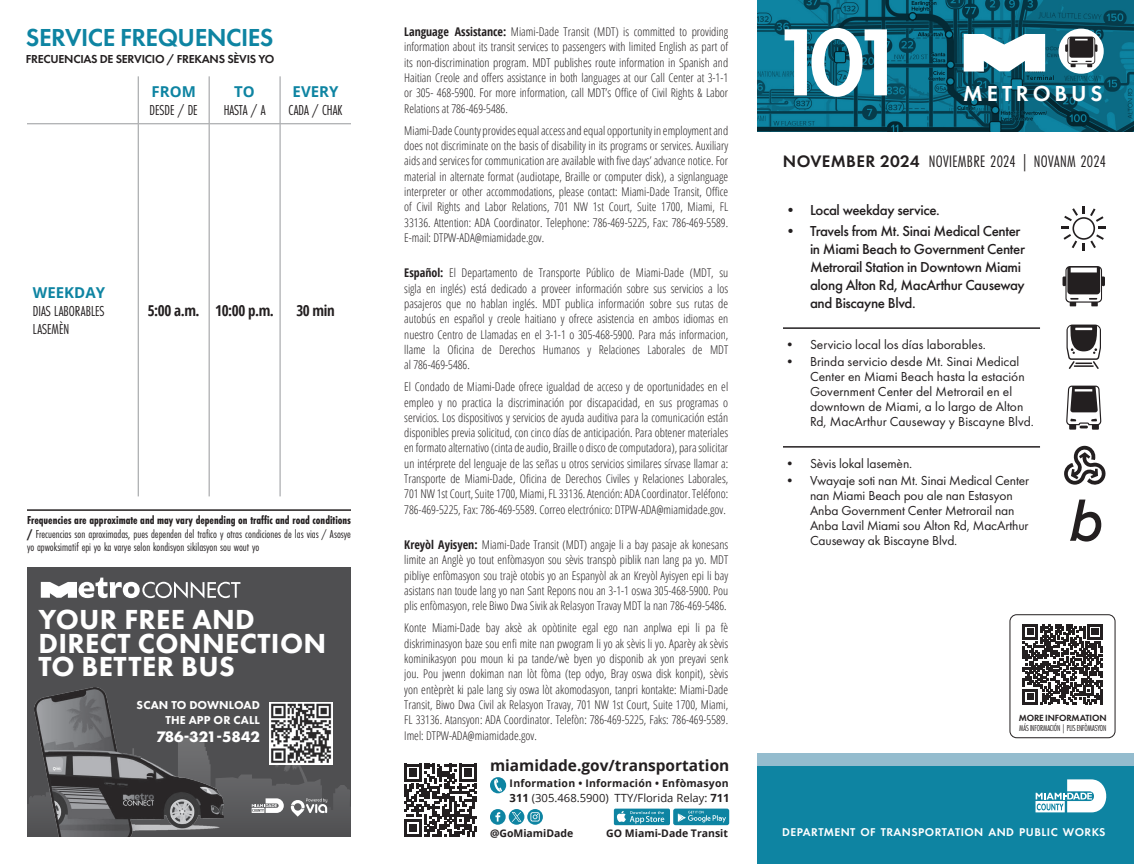
<style>
.page{position:relative;width:1134px;height:864px;background:#fff}
.page>*{position:absolute;margin:0;border:0;box-sizing:border-box;transform-origin:0 0}
.t1{font:600 99px "Futura PT";color:#fff}
.t2{font:800 28.65px/23.4px "Futura PT";letter-spacing:.01em;color:#fff}
.t3{font:600 25.5px "Futura PT";letter-spacing:-.02em;color:#0e84a2}
.t4{font:600 22.5px "Futura PT";letter-spacing:.17em;color:#fff}
.t5{font:17.25px "Futura PT Cond";letter-spacing:.02em;color:#231f20}
.t6{font:700 15.75px "Futura PT";color:#fff}
.t7{font:700 15.45px "Open Sans";color:#231f20}
.t8{font:500 15px/18px "Futura PT";letter-spacing:-.025em;color:#231f20}
.t9{font:15px/18px "Futura PT Cond";color:#231f20}
.t10{font:700 15px "Open Sans Condensed";letter-spacing:-.03em;color:#231f20}
.t11{font:700 15px "Open Sans";color:#0e84a2}
.t12{font:13.5px/15px "Futura PT";color:#231f20}
.t13{font:300 12px/15.3px "Open Sans Condensed";color:#231f20;text-align:justify}
.t14{font:12px/13.5px "Futura PT Cond";color:#231f20;text-align:justify}
.t15{font:600 12px "Futura PT";letter-spacing:-.02em;color:#231f20}
.t16{font:800 11.85px/14.7px "Futura PT";letter-spacing:.01em;color:#fff;text-align:right}
.t17{font:600 11.7px "Futura PT";letter-spacing:.04em;color:#fff}
.t18{font:11.25px "Open Sans";color:#231f20}
.t19{font:700 10.5px "Open Sans";letter-spacing:.02em;color:#231f20}
.t20{font:700 10.5px "Open Sans";color:#231f20}
.t21{font:600 9.3px "Futura PT";letter-spacing:-.01em;color:#231f20}
.t22{font:9px "Futura PT Cond";letter-spacing:-.015em;color:#231f20;scale:.93 1}
.s1{font-weight:700}
.s2{font-family:"Futura PT";font-weight:600}
</style>
<div class="page">
<div style="left:1010px;top:614px;width:105px;height:124px;border:1px solid #231f20;border-radius:7px"></div>
<svg style="left:758px;top:0;width:376px;height:132px;background:#0a6279"></svg>
<svg style="left:964px;top:34px;width:81px;height:38px"></svg>
<div style="left:757px;top:760px;width:377px;height:104px;background:#0e84a2"></div>
<div style="left:757px;top:754px;width:377px;height:12px;background:#94bcce"></div>
<div style="left:1059px;top:29px;width:45px;height:45px;background:#fff;border-radius:50%"></div>
<svg style="left:1065px;top:37px;width:32px;height:30px"></svg>
<svg style="left:1036px;top:779px;width:71px;height:33px"></svg>
<svg style="left:404px;top:764px;width:73px;height:73px"></svg>
<svg style="left:490px;top:809px;width:53px;height:16px"></svg>
<svg style="left:614px;top:809px;width:115px;height:16px;background:#3a9ab3"></svg>
<svg style="left:490px;top:777px;width:16px;height:16px"></svg>
<svg style="left:1023px;top:624px;width:80px;height:80px"></svg>
<hr style="left:783px;top:327px;width:257px;height:2px;background:#231f20">
<hr style="left:783px;top:446px;width:257px;height:2px;background:#231f20">
<svg style="left:1063px;top:266px;width:42px;height:40px"></svg>
<svg style="left:1061px;top:206px;width:45px;height:45px"></svg>
<div style="left:1072px;top:217px;width:23px;height:23px;border:2px solid #231f20;border-radius:50%"></div>
<svg style="left:1067px;top:325px;width:34px;height:44px"></svg>
<svg style="left:1066px;top:386px;width:35px;height:44px"></svg>
<svg style="left:1064px;top:445px;width:42px;height:40px"></svg>
<svg style="left:1070px;top:500px;width:31px;height:42px"></svg>
<hr style="left:138px;top:76px;width:1px;height:47px;background:#97999c">
<hr style="left:209px;top:76px;width:1px;height:47px;background:#97999c">
<hr style="left:280px;top:76px;width:1px;height:47px;background:#97999c">
<hr style="left:27px;top:123px;width:111px;height:1px;background:#97999c">
<hr style="left:138px;top:123px;width:71px;height:1px;background:#97999c">
<hr style="left:138px;top:124px;width:1px;height:372px;background:#97999c">
<hr style="left:209px;top:123px;width:71px;height:1px;background:#97999c">
<hr style="left:209px;top:124px;width:1px;height:372px;background:#97999c">
<hr style="left:280px;top:123px;width:71px;height:1px;background:#97999c">
<hr style="left:280px;top:124px;width:1px;height:372px;background:#97999c">
<div style="left:27px;top:567px;width:324px;height:270px;background:#4f4f51"></div>
<svg style="left:275px;top:765px;width:20px;height:4px"></svg>
<svg style="left:41px;top:578px;width:199px;height:20px"></svg>
<img style="left:34px;top:687px;width:190px;height:150px">
<svg style="left:291px;top:798px;width:36px;height:19px"></svg>
<svg style="left:252px;top:798px;width:32px;height:15px"></svg>
<img style="left:269px;top:702px;width:63px;height:63px">
<hr style="left:27px;top:509px;width:324px;height:2px;background:#231f20">
<h3 class="t3" style="left:26px;top:22px;width:249px">SERVICE FREQUENCIES</h3>
<p class="t15" style="left:26px;top:51px;width:250px">FRECUENCIAS DE SERVICIO / FREKANS SÈVIS YO</p>
<p class="t11" style="left:152px;top:81px;width:46px">FROM</p>
<p class="t9" style="left:150px;top:101px;width:50px">DESDE / DE</p>
<p class="t11" style="left:234px;top:81px;width:22px">TO</p>
<p class="t9" style="left:224px;top:101px;width:43px">HASTA / A</p>
<p class="t11" style="left:293px;top:81px;width:47px">EVERY</p>
<p class="t9" style="left:289px;top:101px;width:55px">CADA / CHAK</p>
<p class="t11" style="left:33px;top:282px;width:74px">WEEKDAY</p>
<p class="t9" style="left:33px;top:302px;width:73px">DIAS LABORABLES<br>LASEMÈN</p>
<p class="t10" style="left:148px;top:300px;width:128px">5:00 a.m. 10:00 p.m.</p>
<p class="t10" style="left:296px;top:300px;width:40px">30 min</p>
<p class="t14" style="left:27px;top:514px;width:326px"><span class="s1">Frequencies are approximate and may vary depending on traffic and road conditions /</span> Frecuencias son aproximadas, pues dependen del trafico y otras condiciones de las vias / Asosye yo apwoksimatif epi yo ka varye selon kondisyon sikilasyon sou wout yo</p>
<h2 class="t2" style="left:38px;top:607px;width:289px">YOUR FREE AND<br>DIRECT CONNECTION<br>TO BETTER BUS</h2>
<p class="t16" style="left:137px;top:698px;width:125px">SCAN TO DOWNLOAD<br>THE APP OR CALL</p>
<h3 class="t6" style="left:156px;top:726px;width:105px">786-321-5842</h3>
<p class="t13" style="left:404px;top:24px;width:326px"><span class="s1">Language Assistance:</span> Miami-Dade Transit (MDT) is committed to providing information about its transit services to passengers with limited English as part of its non-discrimination program. MDT publishes route information in Spanish and Haitian Creole and offers assistance in both languages at our Call Center at 3-1-1 or 305- 468-5900. For more information, call MDT’s Office of Civil Rights &amp; Labor Relations at 786-469-5486.</p>
<p class="t13" style="left:404px;top:122px;width:326px">Miami-Dade County provides equal access and equal opportunity in employment and does not discriminate on the basis of disability in its programs or services. Auxiliary aids and services for communication are available with five days’ advance notice. For material in alternate format (audiotape, Braille or computer disk), a signlanguage interpreter or other accommodations, please contact: Miami-Dade Transit, Office of Civil Rights and Labor Relations, 701 NW 1st Court, Suite 1700, Miami, FL 33136. Attention: ADA Coordinator. Telephone: 786-469-5225, Fax: 786-469-5589.<br>E-mail: DTPW-ADA@miamidade.gov.</p>
<p class="t13" style="left:404px;top:265px;width:326px"><span class="s1">Español:</span> El Departamento de Transporte Público de Miami-Dade (MDT, su sigla en inglés) está dedicado a proveer información sobre sus servicios a los pasajeros que no hablan inglés. MDT publica información sobre sus rutas de autobús en español y creole haitiano y ofrece asistencia en ambos idiomas en nuestro Centro de Llamadas en el 3-1-1 o 305-468-5900. Para más informacion, llame la Oficina de Derechos Humanos y Relaciones Laborales de MDT al 786-469-5486.</p>
<p class="t13" style="left:404px;top:379px;width:326px">El Condado de Miami-Dade ofrece igualdad de acceso y de oportunidades en el empleo y no practica la discriminación por discapacidad, en sus programas o servicios. Los dispositivos y servicios de ayuda auditiva para la comunicación están disponibles previa solicitud, con cinco días de anticipación. Para obtener materiales en formato alternativo (cinta de audio, Braille o disco de computadora), para solicitar un intérprete del lenguaje de las señas u otros servicios similares sírvase llamar a:<br>Transporte de Miami-Dade, Oficina de Derechos Civiles y Relaciones Laborales, 701 NW 1st Court, Suite 1700, Miami, FL 33136. Atención: ADA Coordinator. Teléfono:<br>786-469-5225, Fax: 786-469-5589. Correo electrónico: DTPW-ADA@miamidade.gov.</p>
<p class="t13" style="left:404px;top:537px;width:326px"><span class="s1">Kreyòl Ayisyen:</span> Miami-Dade Transit (MDT) angaje li a bay pasaje ak konesans limite an Anglè yo tout enfòmasyon sou sèvis transpò piblik nan lang pa yo. MDT pibliye enfòmasyon sou trajè otobis yo an Espanyòl ak an Kreyòl Ayisyen epi li bay asistans nan toude lang yo nan Sant Repons nou an 3-1-1 oswa 305-468-5900. Pou plis enfòmasyon, rele Biwo Dwa Sivik ak Relasyon Travay MDT la nan 786-469-5486.</p>
<p class="t13" style="left:404px;top:620px;width:326px">Konte Miami-Dade bay aksè ak opòtinite egal ego nan anplwa epi li pa fè diskriminasyon baze sou enfi mite nan pwogram li yo ak sèvis li yo. Aparèy ak sèvis kominikasyon pou moun ki pa tande/wè byen yo disponib ak yon preyavi senk jou. Pou jwenn dokiman nan lòt fòma (tep odyo, Bray oswa disk konpit), sèvis yon entèprèt ki pale lang siy oswa lòt akomodasyon, tanpri kontakte: Miami-Dade Transit, Biwo Dwa Civil ak Relasyon Travay, 701 NW 1st Court, Suite 1700, Miami, FL 33136. Atansyon: ADA Coordinator. Telefòn: 786-469-5225, Faks: 786-469-5589.<br>Imel: DTPW-ADA@miamidade.gov.</p>
<p class="t7" style="left:490px;top:755px;width:241px">miamidade.gov/transportation</p>
<p class="t19" style="left:510px;top:776px;width:221px">Information • Información • Enfòmasyon</p>
<p class="t18" style="left:510px;top:790px;width:222px"><span class="s1">311</span> (305.468.5900) TTY/Florida Relay: <span class="s1">711</span></p>
<p class="t20" style="left:490px;top:826px;width:85px">@GoMiamiDade</p>
<p class="t20" style="left:606px;top:826px;width:123px">GO Miami-Dade Transit</p>
<h1 class="t1" style="left:783px;top:0;width:110px">101</h1>
<h3 class="t4" style="left:963px;top:79px;width:141px">METROBUS</h3>
<h3 class="t5" style="left:783px;top:151px;width:325px"><span class="s2">NOVEMBER 2024</span> NOVIEMBRE 2024 | NOVANM 2024</h3>
<p class="t8" style="left:783px;top:201px;width:158px">• Local weekday service.</p>
<p class="t8" style="left:810px;top:222px;width:216px;text-indent:-27px">• Travels from Mt. Sinai Medical Center in Miami Beach to Government Center Metrorail Station in Downtown Miami along Alton Rd, MacArthur Causeway and Biscayne Blvd.</p>
<p class="t12" style="left:783px;top:337px;width:204px">• Servicio local los días laborables.</p>
<p class="t12" style="left:810px;top:354px;width:225px;text-indent:-27px">• Brinda servicio desde Mt. Sinai Medical Center en Miami Beach hasta la estación Government Center del Metrorail en el downtown de Miami, a lo largo de Alton Rd, MacArthur Causeway y Biscayne Blvd.</p>
<p class="t12" style="left:783px;top:456px;width:131px">• Sèvis lokal lasemèn.</p>
<p class="t12" style="left:810px;top:473px;width:221px;text-indent:-27px">• Vwayaje soti nan Mt. Sinai Medical Center nan Miami Beach pou ale nan Estasyon Anba Government Center Metrorail nan Anba Lavil Miami sou Alton Rd, MacArthur Causeway ak Biscayne Blvd.</p>
<p class="t21" style="left:1019px;top:712px;width:89px">MORE INFORMATION</p>
<p class="t22" style="left:1019px;top:723px;width:95px">MÁS INFORMACIÓN | PLIS ENFÒMASYON</p>
<p class="t17" style="left:782px;top:825px;width:325px">DEPARTMENT OF TRANSPORTATION AND PUBLIC WORKS</p>
</div>
